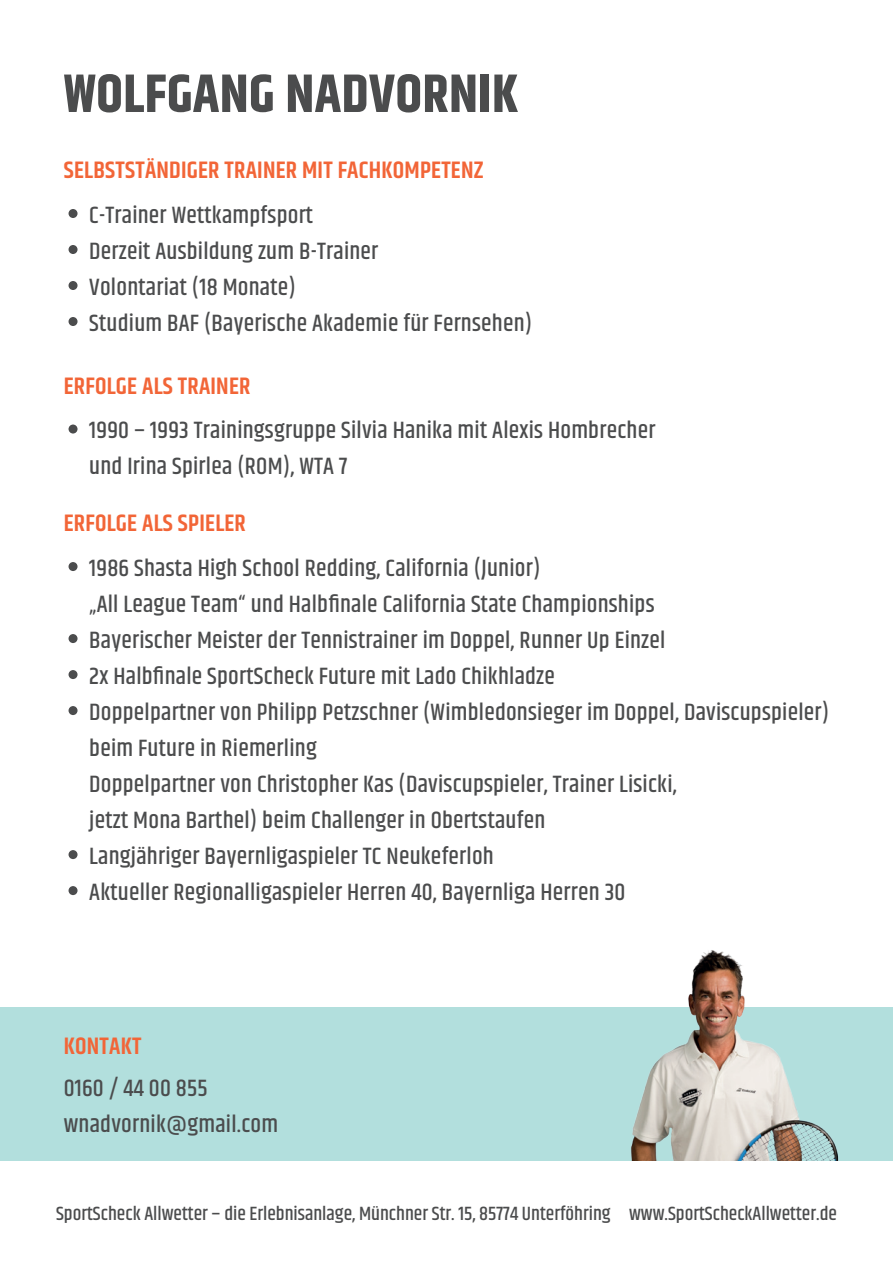
<style>
.page{position:relative;width:893px;height:1263px;background:#fff}
.page>*{position:absolute;margin:0;border:0;box-sizing:border-box;transform-origin:0 0}
.t1{font:700 54px "Khand";letter-spacing:.01em;color:#4b4c4d}
.t2{font:500 24px "Khand";letter-spacing:.01em;color:#4b4c4d}
.t3{font:600 24px "Khand";letter-spacing:.01em;color:#f26537}
.t4{font:500 19.5px "Khand";color:#4b4c4d}
</style>
<div class="page">
<div style="left:69px;top:209px;width:9px;height:9px;background:#4b4c4d;border-radius:50%"></div>
<div style="left:69px;top:245px;width:9px;height:9px;background:#4b4c4d;border-radius:50%"></div>
<div style="left:69px;top:281px;width:9px;height:9px;background:#4b4c4d;border-radius:50%"></div>
<div style="left:69px;top:317px;width:9px;height:9px;background:#4b4c4d;border-radius:50%"></div>
<div style="left:69px;top:424px;width:9px;height:9px;background:#4b4c4d;border-radius:50%"></div>
<div style="left:69px;top:562px;width:9px;height:9px;background:#4b4c4d;border-radius:50%"></div>
<div style="left:69px;top:634px;width:9px;height:9px;background:#4b4c4d;border-radius:50%"></div>
<div style="left:69px;top:670px;width:9px;height:9px;background:#4b4c4d;border-radius:50%"></div>
<div style="left:69px;top:706px;width:9px;height:9px;background:#4b4c4d;border-radius:50%"></div>
<div style="left:69px;top:850px;width:9px;height:9px;background:#4b4c4d;border-radius:50%"></div>
<div style="left:69px;top:886px;width:9px;height:9px;background:#4b4c4d;border-radius:50%"></div>
<div style="left:0;top:1008px;width:893px;height:153px;background:#b2dfdd"></div>
<img style="left:578px;top:950px;width:286px;height:211px">
<p class="t1" style="left:64px;top:55px;width:456px">WOLFGANG NADVORNIK</p>
<p class="t3" style="left:64px;top:154px;width:421px">SELBSTSTÄNDIGER TRAINER MIT FACHKOMPETENZ</p>
<p class="t2" style="left:89px;top:200px;width:225px">C-Trainer Wettkampfsport</p>
<p class="t2" style="left:89px;top:236px;width:291px">Derzeit Ausbildung zum B-Trainer</p>
<p class="t2" style="left:89px;top:272px;width:208px">Volontariat (18 Monate)</p>
<p class="t2" style="left:89px;top:308px;width:444px">Studium BAF (Bayerische Akademie für Fernsehen)</p>
<p class="t3" style="left:64px;top:370px;width:188px">ERFOLGE ALS TRAINER</p>
<p class="t2" style="left:89px;top:415px;width:568px">1990 – 1993 Trainingsgruppe Silvia Hanika mit Alexis Hombrecher</p>
<p class="t2" style="left:89px;top:451px;width:260px">und Irina Spirlea (ROM), WTA 7</p>
<p class="t3" style="left:64px;top:507px;width:184px">ERFOLGE ALS SPIELER</p>
<p class="t2" style="left:89px;top:553px;width:453px">1986 Shasta High School Redding, California (Junior)</p>
<p class="t2" style="left:89px;top:589px;width:567px">„All League Team“ und Halbfinale California State Championships</p>
<p class="t2" style="left:89px;top:625px;width:578px">Bayerischer Meister der Tennistrainer im Doppel, Runner Up Einzel</p>
<p class="t2" style="left:89px;top:661px;width:467px">2x Halbfinale SportScheck Future mit Lado Chikhladze</p>
<p class="t2" style="left:89px;top:697px;width:741px">Doppelpartner von Philipp Petzschner (Wimbledonsieger im Doppel, Daviscupspieler)</p>
<p class="t2" style="left:89px;top:733px;width:229px">beim Future in Riemerling</p>
<p class="t2" style="left:89px;top:769px;width:589px">Doppelpartner von Christopher Kas (Daviscupspieler, Trainer Lisicki,</p>
<p class="t2" style="left:89px;top:805px;width:458px">jetzt Mona Barthel) beim Challenger in Obertstaufen</p>
<p class="t2" style="left:89px;top:841px;width:406px">Langjähriger Bayernligaspieler TC Neukeferloh</p>
<p class="t2" style="left:89px;top:877px;width:538px">Aktueller Regionalligaspieler Herren 40, Bayernliga Herren 30</p>
<p class="t3" style="left:64px;top:1030px;width:79px">KONTAKT</p>
<p class="t2" style="left:64px;top:1073px;width:146px">0160 / 44 00 855</p>
<p class="t2" style="left:64px;top:1109px;width:216px">wnadvornik@gmail.com</p>
<p class="t4" style="left:56px;top:1201px;width:782px">SportScheck Allwetter – die Erlebnisanlage, Münchner Str. 15, 85774 Unterföhring www.SportScheckAllwetter.de</p>
</div>
